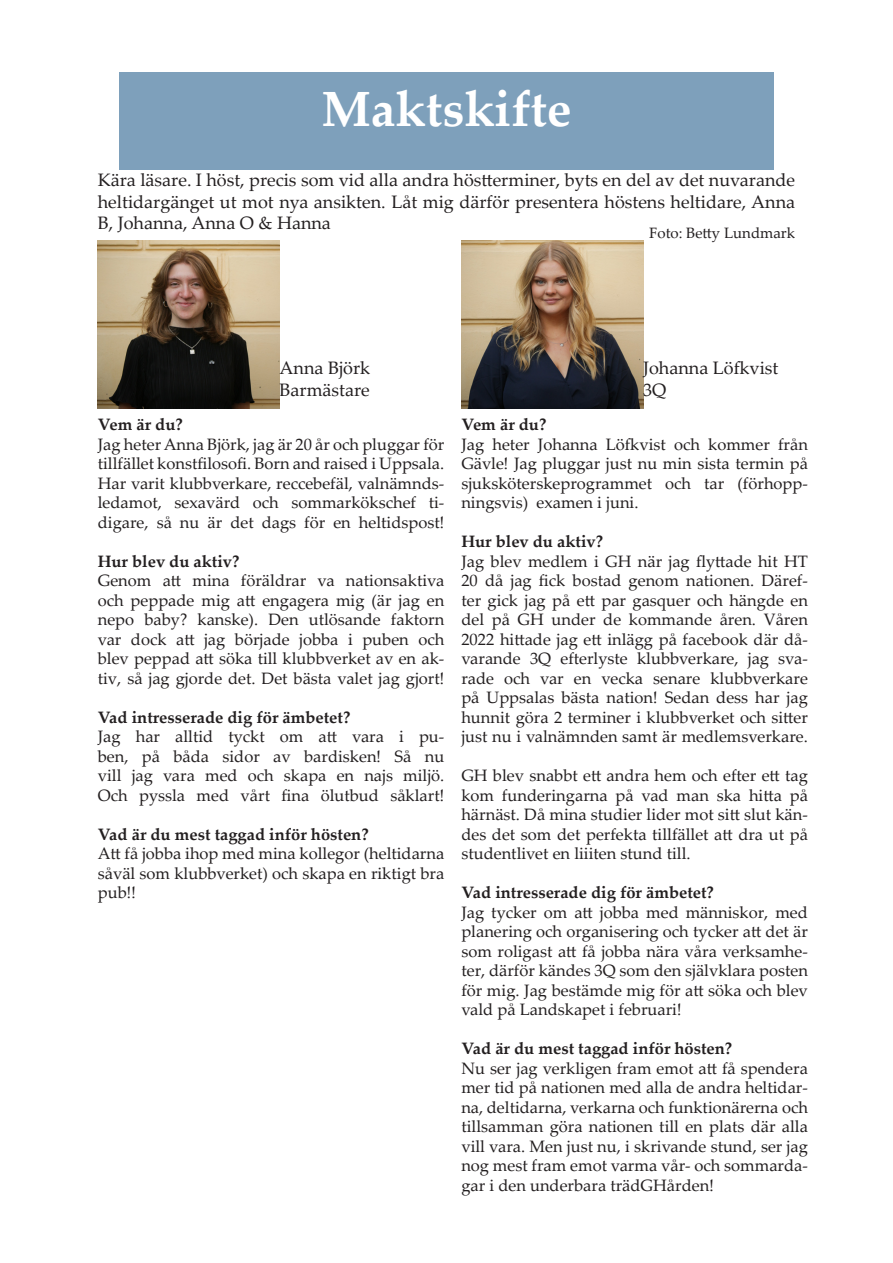
<style>
.page{position:relative;width:893px;height:1263px;background:#fff}
.page>*{position:absolute;margin:0;border:0;box-sizing:border-box;transform-origin:0 0}
.t1{font:700 49.5px "Palatino Linotype";color:#fff}
.t2{font:18px/21.6px "Palatino Linotype";color:#231f20;text-align:justify}
.t3{font:16.5px/19.5px "Palatino Linotype";color:#231f20;text-align:justify}
.t4{font:700 16.5px "Palatino Linotype";color:#231f20}
.t5{font:15px "Palatino Linotype";color:#231f20}
</style>
<div class="page">
<div style="left:119px;top:72px;width:655px;height:98px;background:#7ea0bb"></div>
<img style="left:98px;top:241px;width:182px;height:168px">
<img style="left:461px;top:241px;width:182px;height:168px">
<p class="t1" style="left:321px;top:74px;width:252px">Maktskifte</p>
<p class="t2" style="left:98px;top:168px;width:699px">Kära läsare. I höst, precis som vid alla andra höstterminer, byts en del av det nuvarande heltidargänget ut mot nya ansikten. Låt mig därför presentera höstens heltidare, Anna B, Johanna, Anna O &amp; Hanna</p>
<p class="t5" style="left:649px;top:222px;width:147px">Foto: Betty Lundmark</p>
<p class="t2" style="left:280px;top:356px;width:92px">Anna Björk</p>
<p class="t2" style="left:280px;top:378px;width:92px">Barmästare</p>
<p class="t4" style="left:98px;top:413px;width:86px">Vem är du?</p>
<p class="t3" style="left:98px;top:434px;width:348px">Jag heter Anna Björk, jag är 20 år och pluggar för tillfället konstfilosofi. Born and raised i Uppsala.<br>Har varit klubbverkare, reccebefäl, valnämnds&shy;ledamot, sexavärd och sommarkökschef ti&shy;digare, så nu är det dags för en heltidspost!</p>
<p class="t4" style="left:98px;top:549px;width:143px">Hur blev du aktiv?</p>
<p class="t3" style="left:98px;top:570px;width:348px">Genom att mina föräldrar va nationsaktiva och peppade mig att engagera mig (är jag en nepo baby? kanske). Den utlösande faktorn var dock att jag började jobba i puben och blev peppad att söka till klubbverket av en ak&shy;tiv, så jag gjorde det. Det bästa valet jag gjort!</p>
<p class="t4" style="left:98px;top:705px;width:254px">Vad intresserade dig för ämbetet?</p>
<p class="t3" style="left:98px;top:726px;width:348px">Jag har alltid tyckt om att vara i pu&shy;ben, på båda sidor av bardisken! Så nu vill jag vara med och skapa en najs miljö.<br>Och pyssla med vårt fina ölutbud såklart!</p>
<p class="t4" style="left:98px;top:822px;width:272px">Vad är du mest taggad inför hösten?</p>
<p class="t3" style="left:98px;top:843px;width:348px">Att få jobba ihop med mina kollegor (heltidarna såväl som klubbverket) och skapa en riktigt bra pub!!</p>
<p class="t2" style="left:643px;top:356px;width:137px">Johanna Löfkvist</p>
<p class="t2" style="left:643px;top:378px;width:25px">3Q</p>
<p class="t4" style="left:461px;top:413px;width:86px">Vem är du?</p>
<p class="t3" style="left:461px;top:434px;width:348px">Jag heter Johanna Löfkvist och kommer från Gävle! Jag pluggar just nu min sista termin på sjuksköterskeprogrammet och tar (förhopp&shy;ningsvis) examen i juni.</p>
<p class="t4" style="left:461px;top:530px;width:143px">Hur blev du aktiv?</p>
<p class="t3" style="left:461px;top:551px;width:348px">Jag blev medlem i GH när jag flyttade hit HT 20 då jag fick bostad genom nationen. Däref&shy;ter gick jag på ett par gasquer och hängde en del på GH under de kommande åren. Våren 2022 hittade jag ett inlägg på facebook där då&shy;varande 3Q efterlyste klubbverkare, jag sva&shy;rade och var en vecka senare klubbverkare på Uppsalas bästa nation! Sedan dess har jag hunnit göra 2 terminer i klubbverket och sitter just nu i valnämnden samt är medlemsverkare.</p>
<p class="t3" style="left:461px;top:765px;width:348px">GH blev snabbt ett andra hem och efter ett tag kom funderingarna på vad man ska hitta på härnäst. Då mina studier lider mot sitt slut kän&shy;des det som det perfekta tillfället att dra ut på studentlivet en liiiten stund till.</p>
<p class="t4" style="left:461px;top:881px;width:254px">Vad intresserade dig för ämbetet?</p>
<p class="t3" style="left:461px;top:902px;width:348px">Jag tycker om att jobba med människor, med planering och organisering och tycker att det är som roligast att få jobba nära våra verksamhe&shy;ter, därför kändes 3Q som den självklara posten för mig. Jag bestämde mig för att söka och blev vald på Landskapet i februari!</p>
<p class="t4" style="left:461px;top:1037px;width:272px">Vad är du mest taggad inför hösten?</p>
<p class="t3" style="left:461px;top:1058px;width:348px">Nu ser jag verkligen fram emot att få spendera mer tid på nationen med alla de andra heltidar&shy;na, deltidarna, verkarna och funktionärerna och tillsamman göra nationen till en plats där alla vill vara. Men just nu, i skrivande stund, ser jag nog mest fram emot varma vår- och sommarda&shy;gar i den underbara trädGHården!</p>
</div>
